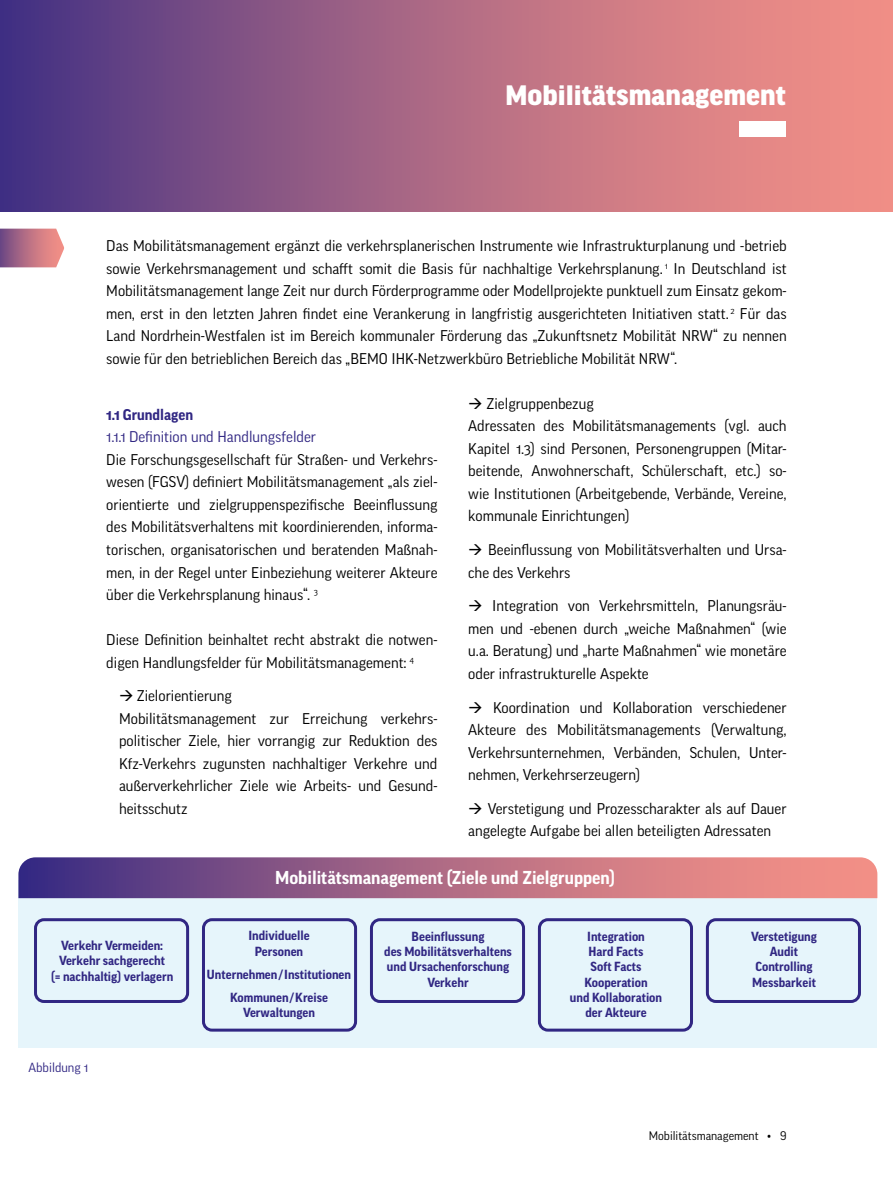
<style>
.page{position:relative;width:893px;height:1191px;background:#fff}
.page>*{position:absolute;margin:0;border:0;box-sizing:border-box;transform-origin:0 0}
.t1{font:900 30px "Good Headline Pro";color:#fff}
.t2{font:700 18px "Good Pro";color:#fff}
.t3{font:15px/22.5px "Good Pro";color:#000}
.t4{font:15px "Good Pro";color:#312783}
.t5{font:700 15px "Good Pro";color:#312783}
.t6{font:700 12.75px/15.3px "Good Pro";color:#312783;text-align:center}
.t7{font:12.75px "Good Pro";color:#312783}
.t8{font:12px "Good Pro";color:#000}
</style>
<div class="page">
<svg style="left:0;top:0;width:893px;height:212px;background:#a36484"></svg>
<div style="left:739px;top:122px;width:47px;height:15px;background:#fff"></div>
<svg style="left:0;top:229px;width:64px;height:38px;background:#bb778c"></svg>
<div style="left:18px;top:880px;width:859px;height:167px;background:#e6f5fb"></div>
<svg style="left:18px;top:857px;width:859px;height:41px;background:#a76886"></svg>
<div style="left:34px;top:918px;width:155px;height:85px;border:3px solid #312783;border-radius:9px"></div>
<div style="left:202px;top:918px;width:155px;height:113px;border:3px solid #312783;border-radius:9px"></div>
<div style="left:370px;top:918px;width:155px;height:85px;border:3px solid #312783;border-radius:9px"></div>
<div style="left:538px;top:918px;width:155px;height:113px;border:3px solid #312783;border-radius:9px"></div>
<div style="left:706px;top:918px;width:155px;height:85px;border:3px solid #312783;border-radius:9px"></div>
<h1 class="t1" style="left:505px;top:81px;width:282px">Mobilitätsmanagement</h1>
<p class="t3" style="left:106px;top:234px;width:682px;text-align:justify">Das Mobilitätsmanagement ergänzt die verkehrsplanerischen Instrumente wie Infrastrukturplanung und -betrieb sowie Verkehrsmanagement und schafft somit die Basis für nachhaltige Verkehrsplanung. <sup>1</sup> In Deutschland ist Mobilitätsmanagement lange Zeit nur durch Förderprogramme oder Modellprojekte punktuell zum Einsatz gekom&shy;men, erst in den letzten Jahren findet eine Verankerung in langfristig ausgerichteten Initiativen statt. <sup>2</sup> Für das Land Nordrhein-Westfalen ist im Bereich kommunaler Förderung das „Zukunftsnetz Mobilität NRW“ zu nennen sowie für den betrieblichen Bereich das „BEMO IHK-Netzwerkbüro Betriebliche Mobilität NRW“.</p>
<p class="t3" style="left:468px;top:392px;width:320px">→ Zielgruppenbezug<br>Adressaten des Mobilitätsmanagements (vgl. auch Kapitel 1.3) sind Personen, Personengruppen (Mitar&shy;beitende, Anwohnerschaft, Schülerschaft, etc.) so&shy;wie Institutionen (Arbeitgebende, Verbände, Vereine, kommunale Einrichtungen)</p>
<p class="t3" style="left:468px;top:538px;width:320px">→ Beeinflussung von Mobilitätsverhalten und Ursa&shy;che des Verkehrs</p>
<p class="t3" style="left:468px;top:594px;width:320px;text-align:justify">→ Integration von Verkehrsmitteln, Planungsräu&shy;men und -ebenen durch „weiche Maßnahmen“ (wie u.a. Beratung) und „harte Maßnahmen“ wie monetäre oder infrastrukturelle Aspekte</p>
<p class="t3" style="left:468px;top:696px;width:320px;text-align:justify">→ Koordination und Kollaboration verschiedener Akteure des Mobilitätsmanagements (Verwaltung, Verkehrsunternehmen, Verbänden, Schulen, Unter&shy;nehmen, Verkehrserzeugern)</p>
<p class="t3" style="left:468px;top:797px;width:320px">→ Verstetigung und Prozesscharakter als auf Dauer angelegte Aufgabe bei allen beteiligten Adressaten</p>
<p class="t2" style="left:275px;top:867px;width:341px">Mobilitätsmanagement (Ziele und Zielgruppen)</p>
<p class="t5" style="left:106px;top:406px;width:88px">1.1 Grundlagen</p>
<p class="t4" style="left:106px;top:428px;width:211px">1.1.1 Definition und Handlungsfelder</p>
<p class="t3" style="left:106px;top:448px;width:333px;text-align:justify">Die Forschungsgesellschaft für Straßen- und Verkehrs&shy;wesen (FGSV) definiert Mobilitätsmanagement „als ziel&shy;orientierte und zielgruppenspezifische Beeinflussung des Mobilitätsverhaltens mit koordinierenden, informa&shy;torischen, organisatorischen und beratenden Maßnah&shy;men, in der Regel unter Einbeziehung weiterer Akteure über die Verkehrsplanung hinaus“. <sup>3</sup></p>
<p class="t3" style="left:106px;top:628px;width:333px">Diese Definition beinhaltet recht abstrakt die notwen&shy;digen Handlungsfelder für Mobilitätsmanagement: <sup>4</sup></p>
<p class="t3" style="left:119px;top:684px;width:320px">→ Zielorientierung<br>Mobilitätsmanagement zur Erreichung verkehrs&shy;politischer Ziele, hier vorrangig zur Reduktion des Kfz-Verkehrs zugunsten nachhaltiger Verkehre und außerverkehrlicher Ziele wie Arbeits- und Gesund&shy;heitsschutz</p>
<p class="t6" style="left:51px;top:937px;width:124px">Verkehr Vermeiden:<br>Verkehr sachgerecht<br>(= nachhaltig) verlagern</p>
<p class="t6" style="left:248px;top:928px;width:63px">Individuelle<br>Personen</p>
<p class="t6" style="left:207px;top:962px;width:146px;line-height:23.2px">Unternehmen/Institutionen<br>Kommunen/Kreise</p>
<p class="t6" style="left:243px;top:1005px;width:73px">Verwaltungen</p>
<p class="t7" style="left:29px;top:1059px;width:61px">Abbildung 1</p>
<p class="t6" style="left:384px;top:928px;width:129px">Beeinflussung<br>des Mobilitätsverhaltens und Ursachenforschung<br>Verkehr</p>
<p class="t6" style="left:570px;top:928px;width:94px">Integration<br>Hard Facts<br>Soft Facts<br>Kooperation<br>und Kollaboration der Akteure</p>
<p class="t6" style="left:751px;top:928px;width:67px">Verstetigung<br>Audit<br>Controlling<br>Messbarkeit</p>
<p class="t8" style="left:649px;top:1129px;width:123px">Mobilitätsmanagement •</p>
<p class="t8" style="left:780px;top:1129px;width:8px">9</p>
</div>
